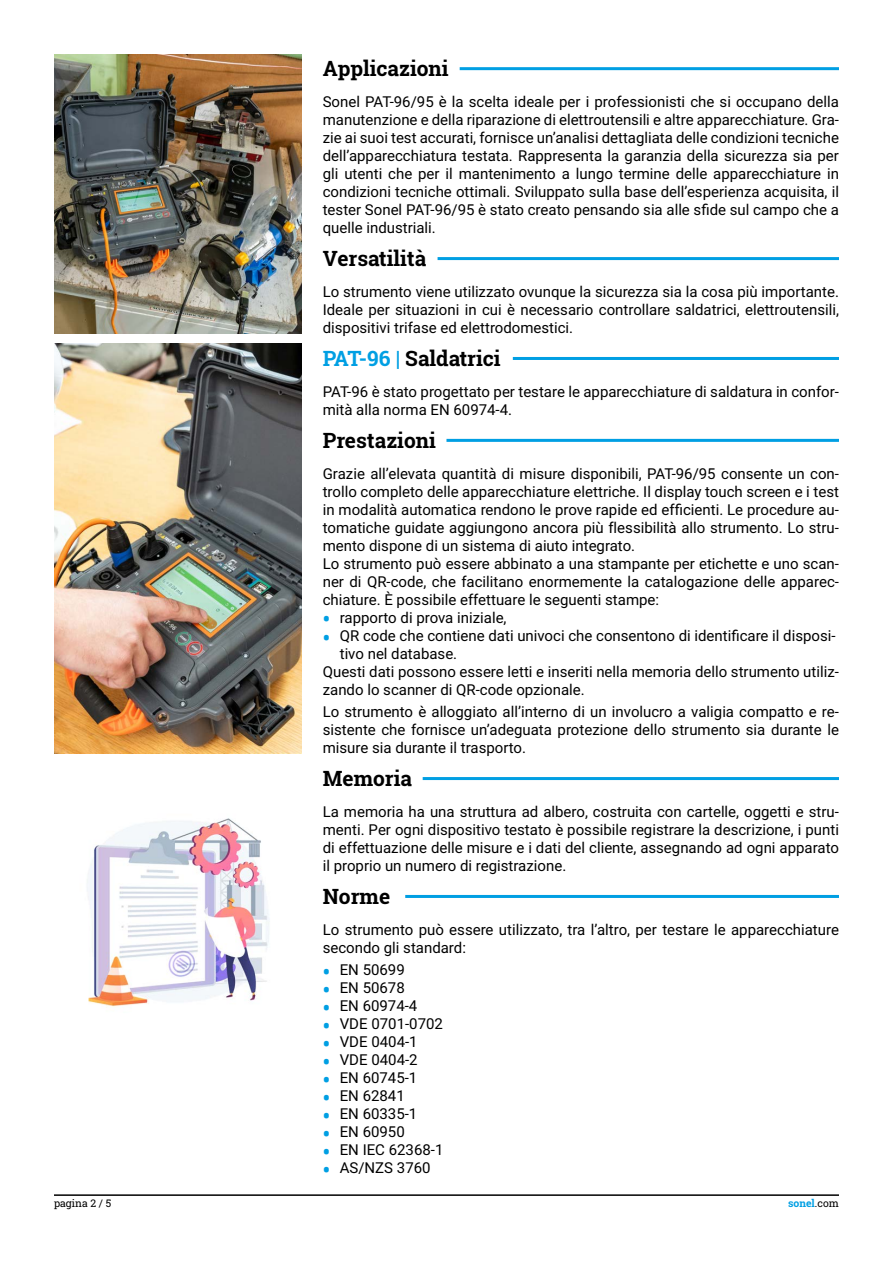
<style>
.page{position:relative;width:893px;height:1263px;background:#fff}
.page>*{position:absolute;margin:0;border:0;box-sizing:border-box;transform-origin:0 0}
.Nagłówek_2{font:700 21px "Roboto Slab";color:#000}
.Opis_treść{font:15px/18px "Roboto";color:#000;text-align:justify}
.t1{font:10.5px "Roboto Slab";color:#000}
.t2{font:700 10.5px "Roboto Slab";color:#009fe3}
.s1{color:#009fe3}
.s2{font-family:"Roboto Slab";font-weight:700;font-size:21px;color:#009fe3}
.s3{font-weight:400;color:#000}
</style>
<div class="page">
<hr style="left:54px;top:1194px;width:785px;height:2px;background:#000">
<hr style="left:460px;top:67px;width:379px;height:3px;background:#009fe3">
<hr style="left:446px;top:439px;width:393px;height:3px;background:#009fe3">
<hr style="left:423px;top:777px;width:416px;height:3px;background:#009fe3">
<hr style="left:513px;top:357px;width:326px;height:3px;background:#009fe3">
<hr style="left:405px;top:895px;width:434px;height:3px;background:#009fe3">
<img style="left:87px;top:818px;width:183px;height:189px">
<img style="left:54px;top:54px;width:247px;height:279px">
<img style="left:54px;top:344px;width:247px;height:409px">
<hr style="left:438px;top:257px;width:401px;height:3px;background:#009fe3">
<p class="Nagłówek_2" style="left:323px;top:54px;width:127px">Applicazioni</p>
<p class="Opis_treść" style="left:323px;top:92px;width:518px">Sonel PAT-96/95 è la scelta ideale per i professionisti che si occupano della manutenzione e della riparazione di elettroutensili e altre apparecchiature. Gra&shy;zie ai suoi test accurati, fornisce un’analisi dettagliata delle condizioni tecniche dell’apparecchiatura testata. Rappresenta la garanzia della sicurezza sia per gli utenti che per il mantenimento a lungo termine delle apparecchiature in condizioni tecniche ottimali. Sviluppato sulla base dell’esperienza acquisita, il tester Sonel PAT-96/95 è stato creato pensando sia alle sfide sul campo che a quelle industriali.</p>
<p class="Nagłówek_2" style="left:323px;top:244px;width:105px">Versatilità</p>
<p class="Opis_treść" style="left:323px;top:282px;width:518px">Lo strumento viene utilizzato ovunque la sicurezza sia la cosa più importante.<br>Ideale per situazioni in cui è necessario controllare saldatrici, elettroutensili, dispositivi trifase ed elettrodomestici.</p>
<p class="Nagłówek_2" style="left:323px;top:344px;width:179px"><span class="s1">PAT-96 |</span> Saldatrici</p>
<p class="Opis_treść" style="left:323px;top:382px;width:518px">PAT-96 è stato progettato per testare le apparecchiature di saldatura in confor&shy;mità alla norma EN 60974-4.</p>
<p class="Nagłówek_2" style="left:323px;top:426px;width:115px">Prestazioni</p>
<p class="Opis_treść" style="left:323px;top:464px;width:518px">Grazie all’elevata quantità di misure disponibili, PAT-96/95 consente un con&shy;trollo completo delle apparecchiature elettriche. Il display touch screen e i test in modalità automatica rendono le prove rapide ed efficienti. Le procedure au&shy;tomatiche guidate aggiungono ancora più flessibilità allo strumento. Lo stru&shy;mento dispone di un sistema di aiuto integrato.</p>
<p class="Opis_treść" style="left:323px;top:554px;width:518px">Lo strumento può essere abbinato a una stampante per etichette e uno scan&shy;ner di QR-code, che facilitano enormemente la catalogazione delle apparec&shy;chiature. È possibile effettuare le seguenti stampe:</p>
<p class="Opis_treść" style="left:323px;top:608px;width:185px"><span class="s2">•</span> rapporto di prova iniziale,</p>
<p class="Opis_treść" style="left:340px;top:626px;width:497px;text-indent:-17px"><span class="s2">•</span> QR code che contiene dati univoci che consentono di identificare il disposi&shy;tivo nel database.</p>
<p class="Opis_treść" style="left:323px;top:662px;width:518px">Questi dati possono essere letti e inseriti nella memoria dello strumento utiliz&shy;zando lo scanner di QR-code opzionale.</p>
<p class="Opis_treść" style="left:323px;top:702px;width:518px">Lo strumento è alloggiato all’interno di un involucro a valigia compatto e re&shy;sistente che fornisce un’adeguata protezione dello strumento sia durante le misure sia durante il trasporto.</p>
<p class="Nagłówek_2" style="left:323px;top:764px;width:91px">Memoria</p>
<p class="Opis_treść" style="left:323px;top:802px;width:518px">La memoria ha una struttura ad albero, costruita con cartelle, oggetti e stru&shy;menti. Per ogni dispositivo testato è possibile registrare la descrizione, i punti di effettuazione delle misure e i dati del cliente, assegnando ad ogni apparato il proprio un numero di registrazione.</p>
<p class="Nagłówek_2" style="left:323px;top:882px;width:69px">Norme</p>
<p class="Opis_treść" style="left:323px;top:920px;width:518px">Lo strumento può essere utilizzato, tra l’altro, per testare le apparecchiature secondo gli standard:</p>
<p class="Opis_treść" style="left:323px;top:960px;width:84px"><span class="s2">•</span> EN 50699</p>
<p class="Opis_treść" style="left:323px;top:978px;width:84px"><span class="s2">•</span> EN 50678</p>
<p class="Opis_treść" style="left:323px;top:996px;width:96px"><span class="s2">•</span> EN 60974-4</p>
<p class="Opis_treść" style="left:323px;top:1014px;width:122px"><span class="s2">•</span> VDE 0701-0702</p>
<p class="Opis_treść" style="left:323px;top:1032px;width:96px"><span class="s2">•</span> VDE 0404-1</p>
<p class="Opis_treść" style="left:323px;top:1050px;width:96px"><span class="s2">•</span> VDE 0404-2</p>
<p class="Opis_treść" style="left:323px;top:1068px;width:96px"><span class="s2">•</span> EN 60745-1</p>
<p class="Opis_treść" style="left:323px;top:1086px;width:84px"><span class="s2">•</span> EN 62841</p>
<p class="Opis_treść" style="left:323px;top:1104px;width:96px"><span class="s2">•</span> EN 60335-1</p>
<p class="Opis_treść" style="left:323px;top:1122px;width:84px"><span class="s2">•</span> EN 60950</p>
<p class="Opis_treść" style="left:323px;top:1140px;width:122px"><span class="s2">•</span> EN IEC 62368-1</p>
<p class="Opis_treść" style="left:323px;top:1158px;width:109px"><span class="s2">•</span> AS/NZS 3760</p>
<p class="t1" style="left:54px;top:1196px;width:59px">pagina 2 / 5</p>
<p class="t2" style="left:788px;top:1196px;width:52px">sonel<span class="s3">.com</span></p>
</div>
